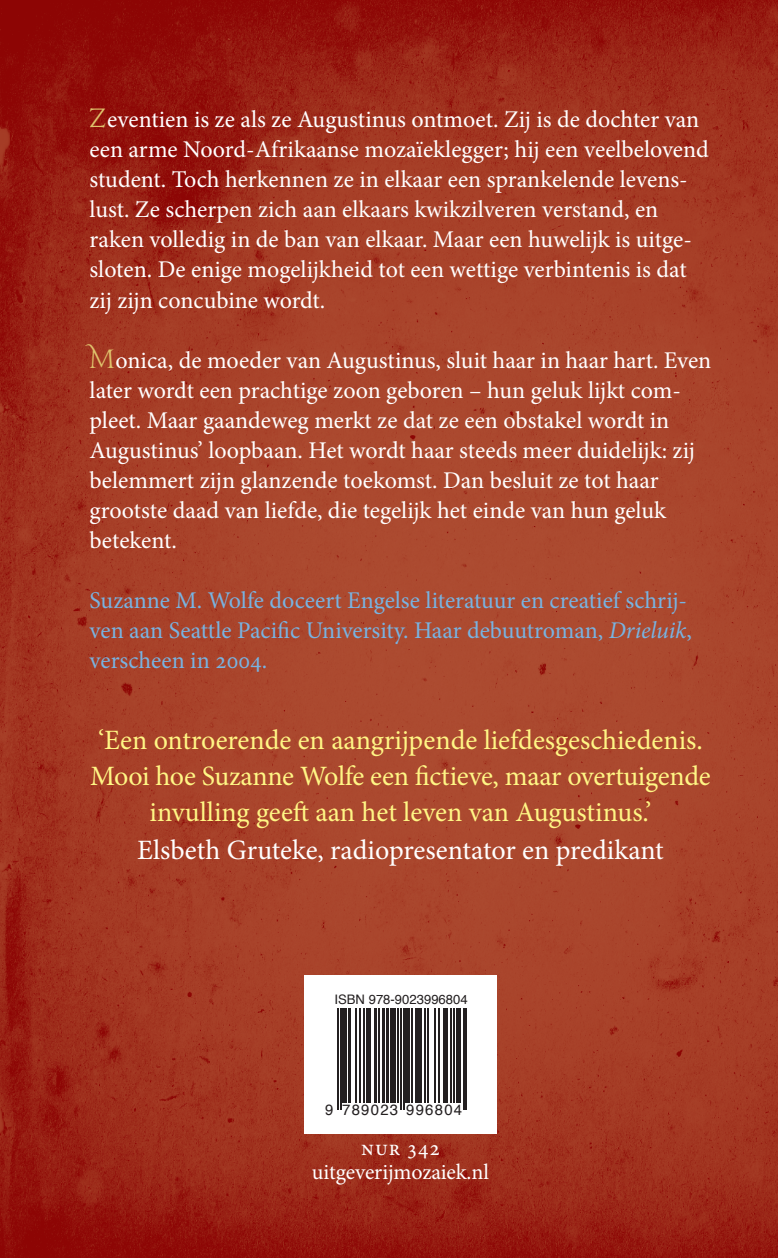
<style>
.page{position:relative;width:778px;height:1258px;background:#fff}
.page>*{position:absolute;margin:0;border:0;box-sizing:border-box;transform-origin:0 0}
.t1{font:28px/36px "Minion Pro";color:#fff685;text-align:center}
.t2{font:28px "Minion Pro";color:#fff}
.t3{font:24px/30px "Minion Pro";color:#fff}
.t4{font:24px/30px "Minion Pro";color:#78b3e1}
.t5{font:22px/24px "Minion Pro";letter-spacing:-.005em;color:#fff;text-align:center}
.t6{font:15px "Helvetica";letter-spacing:.085em;color:#231f20}
.t7{font:13.2px "Helvetica";color:#231f20}
.s1{font-family:"Jupiter Pro";color:#dfc36c}
.s2{font-style:italic}
</style>
<div class="page">
<img style="left:0;top:0;width:778px;height:1257px">
<div style="left:304px;top:974px;width:193px;height:159px;background:#fff"></div>
<hr style="left:337px;top:1007px;width:2px;height:102px;background:#231f20">
<hr style="left:340px;top:1007px;width:2px;height:102px;background:#231f20">
<hr style="left:343px;top:1007px;width:4px;height:95px;background:#231f20">
<hr style="left:348px;top:1007px;width:3px;height:95px;background:#231f20">
<hr style="left:355px;top:1007px;width:1px;height:95px;background:#231f20">
<hr style="left:359px;top:1007px;width:2px;height:95px;background:#231f20">
<hr style="left:363px;top:1007px;width:2px;height:95px;background:#231f20">
<hr style="left:366px;top:1007px;width:4px;height:95px;background:#231f20">
<hr style="left:374px;top:1007px;width:3px;height:95px;background:#231f20">
<hr style="left:378px;top:1007px;width:2px;height:95px;background:#231f20">
<hr style="left:382px;top:1007px;width:3px;height:95px;background:#231f20">
<hr style="left:386px;top:1007px;width:3px;height:95px;background:#231f20">
<div style="left:391px;top:1007px;width:5px;height:95px;background:#231f20"></div>
<hr style="left:397px;top:1007px;width:2px;height:95px;background:#231f20">
<hr style="left:400px;top:1007px;width:1px;height:102px;background:#231f20">
<hr style="left:403px;top:1007px;width:1px;height:102px;background:#231f20">
<hr style="left:406px;top:1007px;width:4px;height:95px;background:#231f20">
<hr style="left:411px;top:1007px;width:1px;height:95px;background:#231f20">
<hr style="left:415px;top:1007px;width:4px;height:95px;background:#231f20">
<hr style="left:421px;top:1007px;width:1px;height:95px;background:#231f20">
<hr style="left:425px;top:1007px;width:1px;height:95px;background:#231f20">
<hr style="left:427px;top:1007px;width:2px;height:95px;background:#231f20">
<hr style="left:434px;top:1007px;width:1px;height:95px;background:#231f20">
<hr style="left:438px;top:1007px;width:1px;height:95px;background:#231f20">
<hr style="left:444px;top:1007px;width:4px;height:95px;background:#231f20">
<hr style="left:450px;top:1007px;width:2px;height:95px;background:#231f20">
<hr style="left:453px;top:1007px;width:2px;height:95px;background:#231f20">
<hr style="left:456px;top:1007px;width:4px;height:95px;background:#231f20">
<hr style="left:463px;top:1007px;width:1px;height:102px;background:#231f20">
<hr style="left:465px;top:1007px;width:2px;height:102px;background:#231f20">
<p class="t3" style="left:90px;top:105px;width:621px"><span class="s1">Z</span>eventien is ze als ze Augustinus ontmoet. Zij is de dochter van een arme Noord-Afrikaanse mozaïeklegger; hij een veelbelovend student. Toch herkennen ze in elkaar een sprankelende levens&shy;lust. Ze scherpen zich aan elkaars kwikzilveren verstand, en raken volledig in de ban van elkaar. Maar een huwelijk is uitge&shy;sloten. De enige mogelijkheid tot een wettige verbintenis is dat zij zijn concubine wordt.</p>
<p class="t3" style="left:90px;top:345px;width:623px"><span class="s1">M</span>onica, de moeder van Augustinus, sluit haar in haar hart. Even later wordt een prachtige zoon geboren – hun geluk lijkt com&shy;pleet. Maar gaandeweg merkt ze dat ze een obstakel wordt in Augustinus’ loopbaan. Het wordt haar steeds meer duidelijk: zij belemmert zijn glanzende toekomst. Dan besluit ze tot haar grootste daad van liefde, die tegelijk het einde van hun geluk betekent.</p>
<p class="t4" style="left:90px;top:585px;width:604px">Suzanne M. Wolfe doceert Engelse literatuur en creatief schrij&shy;ven aan Seattle Pacific University. Haar debuutroman, <span class="s2">Drieluik</span>, verscheen in 2004.</p>
<p class="t1" style="left:90px;top:721px;width:622px">‘Een ontroerende en aangrijpende liefdesgeschiedenis.<br>Mooi hoe Suzanne Wolfe een fictieve, maar overtuigende invulling geeft aan het leven van Augustinus.’</p>
<p class="t2" style="left:137px;top:830px;width:528px">Elsbeth Gruteke, radiopresentator en predikant</p>
<p class="t7" style="left:334px;top:988px;width:135px">ISBN 978-9023996804</p>
<p class="t6" style="left:325px;top:1097px;width:139px">9 789023 996804</p>
<p class="t5" style="left:312px;top:1136px;width:179px">nur 342 uitgeverijmozaiek.nl</p>
</div>
